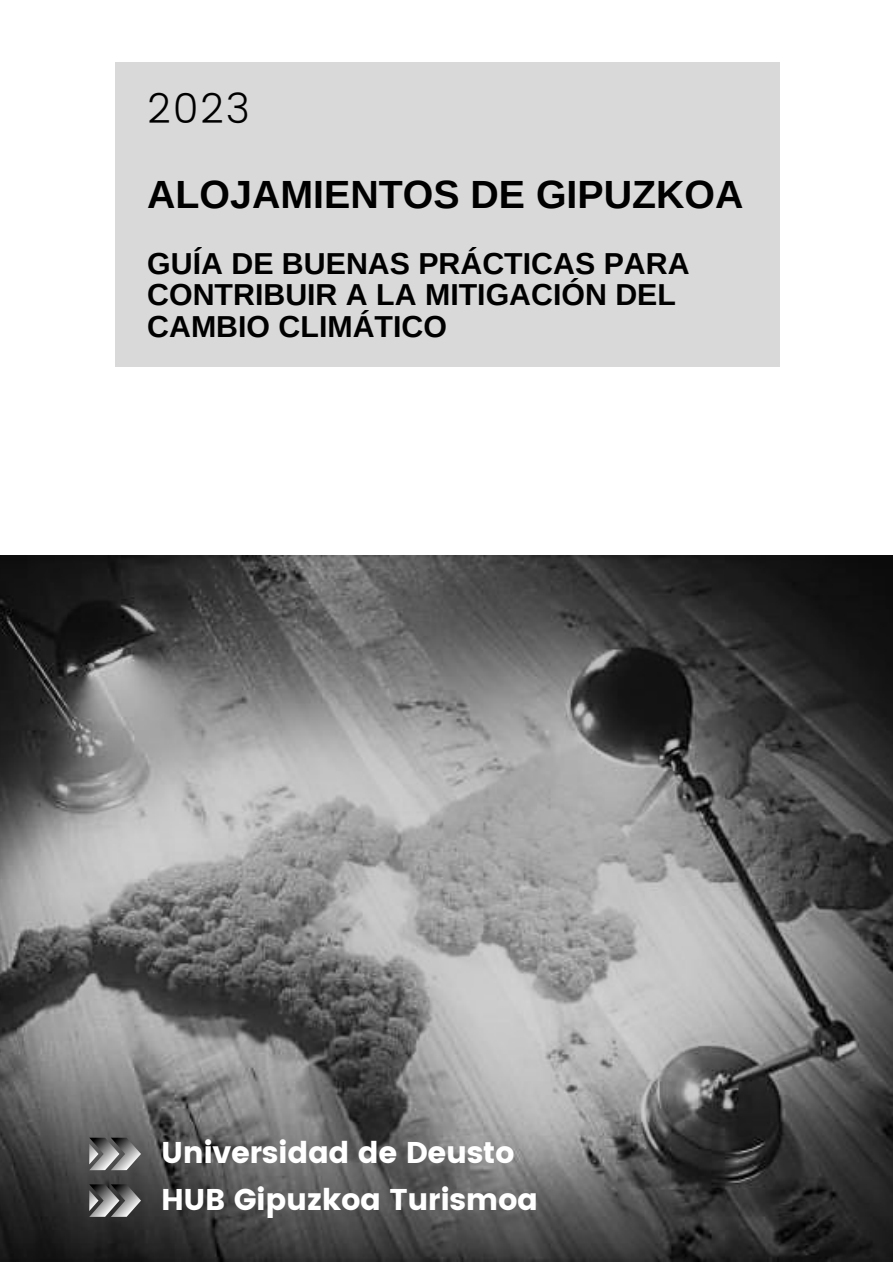
<style>
.page{position:relative;width:893px;height:1264px;background:#fff}
.page>*{position:absolute;margin:0;border:0;box-sizing:border-box;transform-origin:0 0}
.t1{font:300 41.1px "Poppins";color:#000}
.t2{font:700 39.3px "Arimo";color:#000}
.t3{font:700 30.3px/31.5px "Arimo";color:#000}
.t4{font:30px "Poppins";letter-spacing:-.01em;color:#fff}
</style>
<div class="page">
<img style="left:0;top:555px;width:892px;height:706px">
<svg style="left:89px;top:1137px;width:52px;height:33px;background:#838383"></svg>
<div style="left:115px;top:62px;width:664px;height:304px;background:#d9d9d9"></div>
<svg style="left:89px;top:1184px;width:52px;height:32px;background:#787878"></svg>
<p class="t1" style="left:147px;top:85px;width:104px">2023</p>
<p class="t2" style="left:147px;top:173px;width:597px">ALOJAMIENTOS DE GIPUZKOA</p>
<p class="t3" style="left:147px;top:247px;width:544px">GUÍA DE BUENAS PRÁCTICAS PARA<br>CONTRIBUIR A LA MITIGACIÓN DEL<br>CAMBIO CLIMÁTICO</p>
<p class="t4" style="left:161px;top:1134px;width:355px">Universidad de Deusto</p>
<p class="t4" style="left:161px;top:1182px;width:378px">HUB Gipuzkoa Turismoa</p>
</div>
